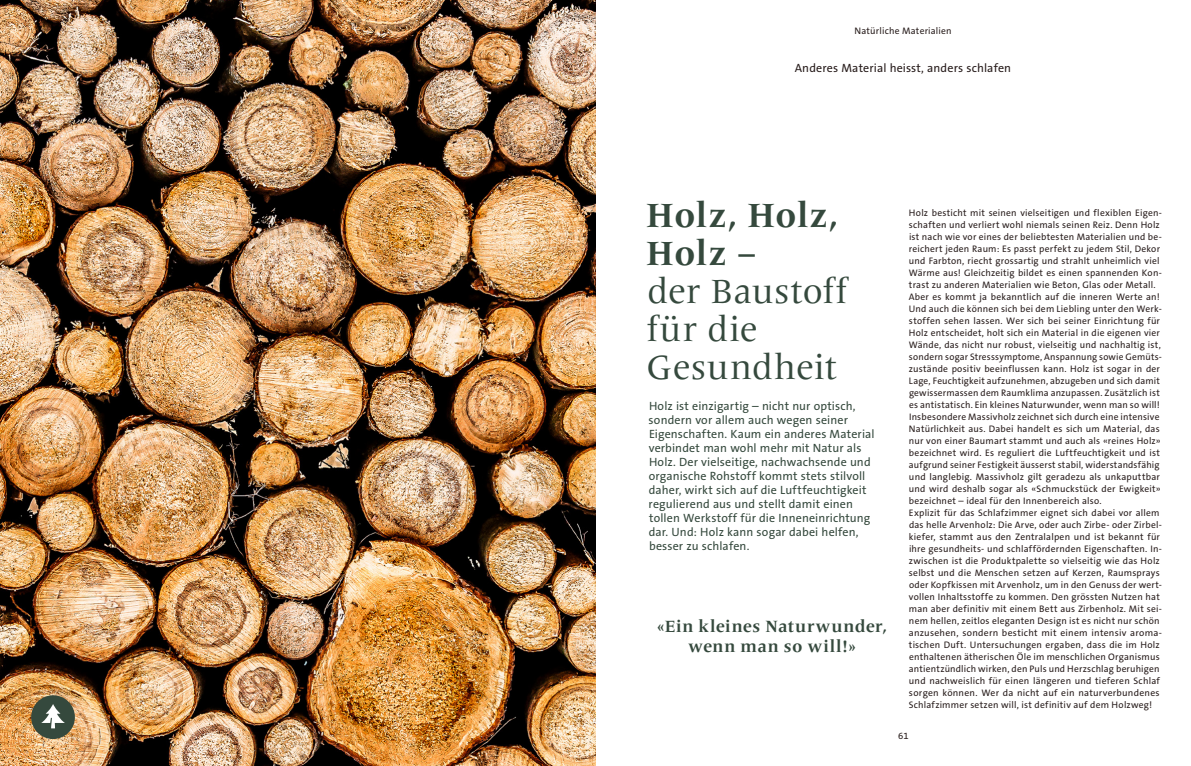
<style>
.page{position:relative;width:1191px;height:766px;background:#fff}
.page>*{position:absolute;margin:0;border:0;box-sizing:border-box;transform-origin:0 0}
.t1{font:35px/38px "Frutiger Serif LT Pro";letter-spacing:.015em;color:#35493d}
.t2{font:700 35px/38px "Frutiger Serif LT Pro";letter-spacing:.005em;color:#35493d}
.t3{font:700 17px/20px "Frutiger Serif LT Pro";letter-spacing:.035em;color:#35493d;text-align:center}
.t4{font:12px/14px "The Sans B W5 Plain";letter-spacing:.01em;color:#35493d}
.t5{font:12px "The Sans B W5 Plain";letter-spacing:.01em;color:#281d1c}
.t6{font:9.5px/12px "The Sans B W5 Plain";letter-spacing:.02em;color:#281d1c}
</style>
<div class="page">
<img style="left:0;top:0;width:595px;height:765px">
<div style="left:31px;top:695px;width:44px;height:43px;background:#35493d;border-radius:50%"></div>
<svg style="left:41px;top:704px;width:24px;height:24px"></svg>
<p class="t6" style="left:854px;top:25px;width:99px">Natürliche Materialien</p>
<p class="t5" style="left:794px;top:60px;width:218px">Anderes Material heisst, anders schlafen</p>
<h1 class="t2" style="left:646px;top:196px;width:193px">Holz, Holz,<br>Holz –</h1>
<h1 class="t1" style="left:646px;top:272px;width:202px">der Baustoff für die<br>Gesundheit</h1>
<p class="t4" style="left:648px;top:399px;width:227px">Holz ist einzigartig – nicht nur optisch, sondern vor allem auch wegen seiner Eigenschaften. Kaum ein anderes Material verbindet man wohl mehr mit Natur als Holz. Der vielseitige, nachwachsende und organische Rohstoff kommt stets stilvoll daher, wirkt sich auf die Luftfeuchtigkeit regulierend aus und stellt damit einen tollen Werkstoff für die Inneneinrichtung dar. Und: Holz kann sogar dabei helfen, besser zu schlafen.</p>
<h2 class="t3" style="left:657px;top:616px;width:231px">«Ein kleines Naturwunder, wenn man so will!»</h2>
<p class="t6" style="left:908px;top:206px;width:255px">Holz besticht mit seinen vielseitigen und flexiblen Eigen&shy;schaften und verliert wohl niemals seinen Reiz. Denn Holz ist nach wie vor eines der beliebtesten Materialien und be&shy;reichert jeden Raum: Es passt perfekt zu jedem Stil, Dekor und Farbton, riecht grossartig und strahlt unheimlich viel Wärme aus! Gleichzeitig bildet es einen spannenden Kon&shy;trast zu anderen Materialien wie Beton, Glas oder Metall.<br>Aber es kommt ja bekanntlich auf die inneren Werte an!<br>Und auch die können sich bei dem Liebling unter den Werk&shy;stoffen sehen lassen. Wer sich bei seiner Einrichtung für Holz entscheidet, holt sich ein Material in die eigenen vier Wände, das nicht nur robust, vielseitig und nachhaltig ist, sondern sogar Stresssymptome, Anspannung sowie Gemüts&shy;zustände positiv beeinflussen kann. Holz ist sogar in der Lage, Feuchtigkeit aufzunehmen, abzugeben und sich damit gewissermassen dem Raumklima anzupassen. Zusätzlich ist es antistatisch. Ein kleines Naturwunder, wenn man so will!<br>Insbesondere Massivholz zeichnet sich durch eine intensive Natürlichkeit aus. Dabei handelt es sich um Material, das nur von einer Baumart stammt und auch als «reines Holz» bezeichnet wird. Es reguliert die Luftfeuchtigkeit und ist aufgrund seiner Festigkeit äusserst stabil, widerstandsfähig und langlebig. Massivholz gilt geradezu als unkaputtbar und wird deshalb sogar als «Schmuckstück der Ewigkeit» bezeichnet – ideal für den Innenbereich also.<br>Explizit für das Schlafzimmer eignet sich dabei vor allem das helle Arvenholz: Die Arve, oder auch Zirbe- oder Zirbel&shy;kiefer, stammt aus den Zentralalpen und ist bekannt für ihre gesundheits- und schlaffördernden Eigenschaften. In&shy;zwischen ist die Produktpalette so vielseitig wie das Holz selbst und die Menschen setzen auf Kerzen, Raumsprays oder Kopfkissen mit Arvenholz, um in den Genuss der wert&shy;vollen Inhaltsstoffe zu kommen. Den grössten Nutzen hat man aber definitiv mit einem Bett aus Zirbenholz. Mit sei&shy;nem hellen, zeitlos eleganten Design ist es nicht nur schön anzusehen, sondern besticht mit einem intensiv aroma&shy;tischen Duft. Untersuchungen ergaben, dass die im Holz enthaltenen ätherischen Öle im menschlichen Organismus antientzündlich wirken, den Puls und Herzschlag beruhigen und nachweislich für einen längeren und tieferen Schlaf sorgen können. Wer da nicht auf ein naturverbundenes Schlafzimmer setzen will, ist definitiv auf dem Holzweg!</p>
<p class="t6" style="left:898px;top:729px;width:12px">61</p>
</div>
